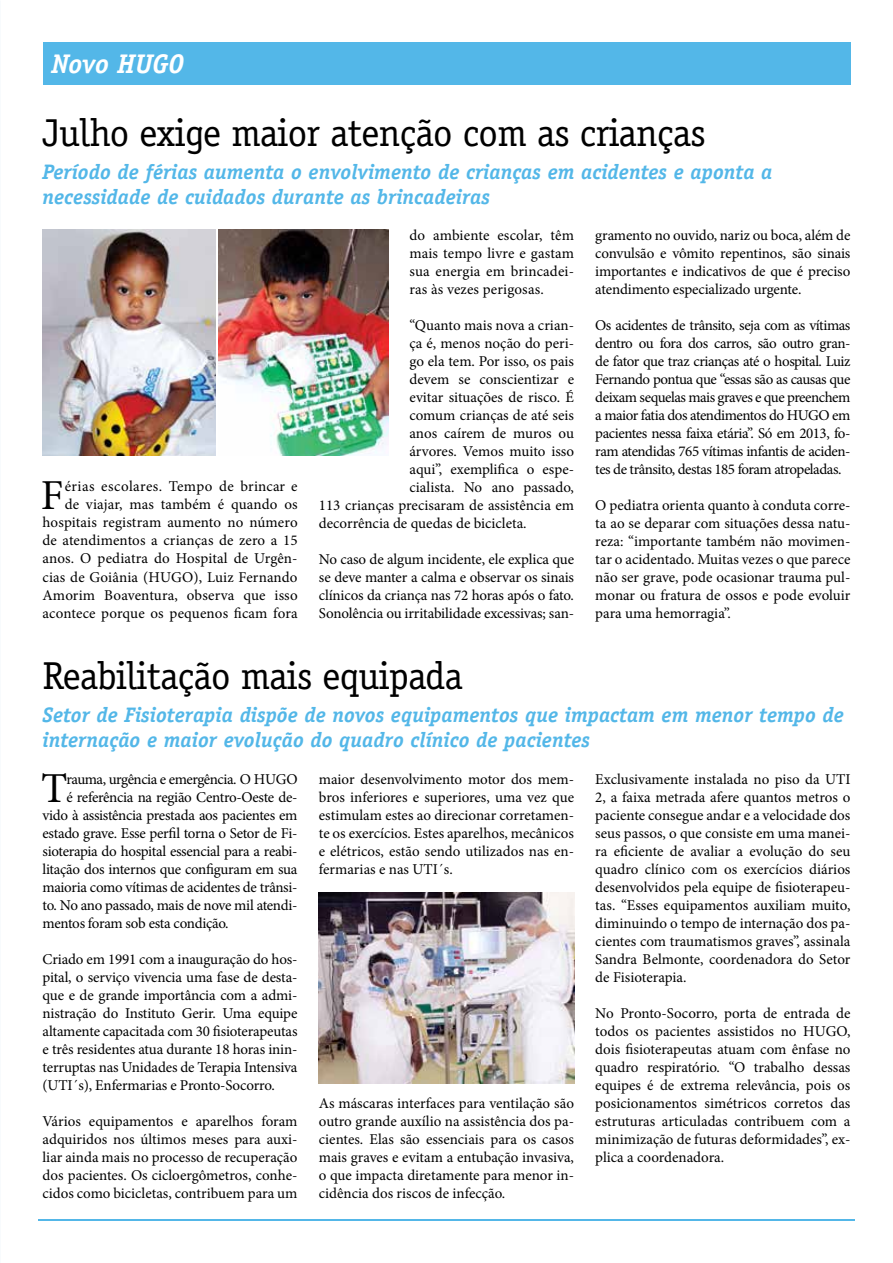
<style>
.page{position:relative;width:893px;height:1263px;background:#fff}
.page>*{position:absolute;margin:0;border:0;box-sizing:border-box;transform-origin:0 0}
.t1{font:42.75px "Minion Pro";color:#000}
.t2{font:39px "Officina Serif";letter-spacing:-.02em;color:#000}
.t3{font:italic 700 27px "Officina Serif";letter-spacing:-.01em;color:#fff}
.t4{font:italic 700 21px/25.2px "Officina Serif";color:#53b7e8}
.t5{font:15px/18px "Minion Pro";letter-spacing:-.005em;color:#000;text-align:justify}
.t6{font:15px "Minion Pro";letter-spacing:-.025em;color:#000}
.t7{font:15px "Minion Pro";letter-spacing:-.03em;color:#000}
</style>
<div class="page">
<hr style="left:38px;top:1220px;width:817px;height:1px;background:#53b7e8">
<div style="left:43px;top:43px;width:807px;height:42px;background:#53b7e8"></div>
<img style="left:319px;top:892px;width:255px;height:191px">
<img style="left:43px;top:229px;width:172px;height:226px">
<img style="left:219px;top:229px;width:169px;height:226px">
<h3 class="t3" style="left:52px;top:48px;width:134px">Novo HUGO</h3>
<h2 class="t2" style="left:43px;top:110px;width:665px">Julho exige maior atenção com as crianças</h2>
<h3 class="t4" style="left:43px;top:159px;width:731px">Período de férias aumenta o envolvimento de crianças em acidentes e aponta a necessidade de cuidados durante as brincadeiras</h3>
<p class="t5" style="left:43px;top:478px;width:257px;text-align:right">érias escolares. Tempo de brincar e<br>de viajar, mas também é quando os hospitais registram aumento no número de atendimentos a crianças de zero a 15 anos. O pediatra do Hospital de Urgên&shy;cias de Goiânia (HUGO), Luiz Fernando Amorim Boaventura, observa que isso acontece porque os pequenos ficam fora</p>
<h1 class="t1" style="left:41px;top:467px;width:24px">F</h1>
<p class="t5" style="left:409px;top:226px;width:166px">do ambiente escolar, têm mais tempo livre e gastam sua energia em brincadei&shy;ras às vezes perigosas.</p>
<p class="t5" style="left:409px;top:316px;width:166px">“Quanto mais nova a crian-</p>
<p class="t5" style="left:409px;top:334px;width:166px">ça é, menos noção do peri-</p>
<p class="t5" style="left:409px;top:352px;width:166px">go ela tem. Por isso, os pais</p>
<p class="t5" style="left:409px;top:370px;width:166px">devem se conscientizar e</p>
<p class="t5" style="left:409px;top:388px;width:166px">evitar situações de risco. É</p>
<p class="t5" style="left:409px;top:406px;width:166px">comum crianças de até seis</p>
<p class="t5" style="left:409px;top:424px;width:166px">anos caírem de muros ou</p>
<p class="t5" style="left:409px;top:442px;width:166px">árvores. Vemos muito isso</p>
<p class="t5" style="left:409px;top:460px;width:166px">aqui”, exemplifica o espe-</p>
<p class="t5" style="left:409px;top:478px;width:166px">cialista. No ano passado,</p>
<p class="t5" style="left:319px;top:496px;width:257px">113 crianças precisaram de assistência em</p>
<p class="t5" style="left:319px;top:514px;width:209px">decorrência de quedas de bicicleta.</p>
<p class="t5" style="left:319px;top:550px;width:257px">No caso de algum incidente, ele explica que se deve manter a calma e observar os sinais clínicos da criança nas 72 horas após o fato.<br>Sonolência ou irritabilidade excessivas; san-</p>
<h2 class="t2" style="left:43px;top:653px;width:422px">Reabilitação mais equipada</h2>
<p class="t5" style="left:595px;top:226px;width:257px">gramento no ouvido, nariz ou boca, além de convulsão e vômito repentinos, são sinais importantes e indicativos de que é preciso atendimento especializado urgente.</p>
<p class="t5" style="left:595px;top:316px;width:257px">Os acidentes de trânsito, seja com as vítimas dentro ou fora dos carros, são outro gran&shy;de fator que traz crianças até o hospital. Luiz Fernando pontua que “essas são as causas que deixam sequelas mais graves e que preenchem a maior fatia dos atendimentos do HUGO em pacientes nessa faixa etária”. Só em 2013, fo&shy;ram atendidas 765 vítimas infantis de aciden&shy;tes de trânsito, destas 185 foram atropeladas.</p>
<p class="t5" style="left:595px;top:496px;width:257px">O pediatra orienta quanto à conduta corre&shy;ta ao se deparar com situações dessa natu&shy;reza: “importante também não movimen&shy;tar o acidentado. Muitas vezes o que parece não ser grave, pode ocasionar trauma pul&shy;monar ou fratura de ossos e pode evoluir para uma hemorragia”.</p>
<h3 class="t4" style="left:43px;top:702px;width:803px">Setor de Fisioterapia dispõe de novos equipamentos que impactam em menor tempo de internação e maior evolução do quadro clínico de pacientes</h3>
<h1 class="t1" style="left:41px;top:759px;width:28px">T</h1>
<p class="t7" style="left:66px;top:769px;width:233px">rauma, urgência e emergência. O HUGO</p>
<p class="t5" style="left:66px;top:788px;width:233px">é referência na região Centro-Oeste de-</p>
<p class="t5" style="left:43px;top:806px;width:257px">vido à assistência prestada aos pacientes em</p>
<p class="t5" style="left:43px;top:824px;width:257px">estado grave. Esse perfil torna o Setor de Fi-</p>
<p class="t5" style="left:43px;top:842px;width:257px">sioterapia do hospital essencial para a reabi-</p>
<p class="t5" style="left:43px;top:860px;width:256px">litação dos internos que configuram em sua</p>
<p class="t5" style="left:43px;top:878px;width:257px">maioria como vítimas de acidentes de trânsi-</p>
<p class="t6" style="left:43px;top:895px;width:256px">to. No ano passado, mais de nove mil atendi-</p>
<p class="t5" style="left:43px;top:914px;width:188px">mentos foram sob esta condição.</p>
<p class="t5" style="left:43px;top:950px;width:257px">Criado em 1991 com a inauguração do hos&shy;pital, o serviço vivencia uma fase de desta&shy;que e de grande importância com a admi&shy;nistração do Instituto Gerir. Uma equipe altamente capacitada com 30 fisioterapeutas e três residentes atua durante 18 horas inin&shy;terruptas nas Unidades de Terapia Intensiva (UTI´s), Enfermarias e Pronto-Socorro.</p>
<p class="t5" style="left:43px;top:1112px;width:257px">Vários equipamentos e aparelhos foram adquiridos nos últimos meses para auxi&shy;liar ainda mais no processo de recuperação dos pacientes. Os cicloergômetros, conhe&shy;cidos como bicicletas, contribuem para um</p>
<p class="t5" style="left:319px;top:770px;width:257px">maior desenvolvimento motor dos mem&shy;bros inferiores e superiores, uma vez que estimulam estes ao direcionar corretamen&shy;te os exercícios. Estes aparelhos, mecânicos e elétricos, estão sendo utilizados nas en&shy;fermarias e nas UTI´s.</p>
<p class="t5" style="left:595px;top:770px;width:257px">Exclusivamente instalada no piso da UTI 2, a faixa metrada afere quantos metros o paciente consegue andar e a velocidade dos seus passos, o que consiste em uma manei&shy;ra eficiente de avaliar a evolução do seu quadro clínico com os exercícios diários desenvolvidos pela equipe de fisioterapeu&shy;tas. “Esses equipamentos auxiliam muito, diminuindo o tempo de internação dos pa&shy;cientes com traumatismos graves”, assinala Sandra Belmonte, coordenadora do Setor de Fisioterapia.</p>
<p class="t5" style="left:595px;top:1004px;width:257px">No Pronto-Socorro, porta de entrada de todos os pacientes assistidos no HUGO, dois fisioterapeutas atuam com ênfase no quadro respiratório. “O trabalho dessas equipes é de extrema relevância, pois os posicionamentos simétricos corretos das estruturas articuladas contribuem com a minimização de futuras deformidades”, ex&shy;plica a coordenadora.</p>
<p class="t5" style="left:319px;top:1094px;width:257px">As máscaras interfaces para ventilação são outro grande auxílio na assistência dos pa&shy;cientes. Elas são essenciais para os casos mais graves e evitam a entubação invasiva, o que impacta diretamente para menor in&shy;cidência dos riscos de infecção.</p>
</div>
